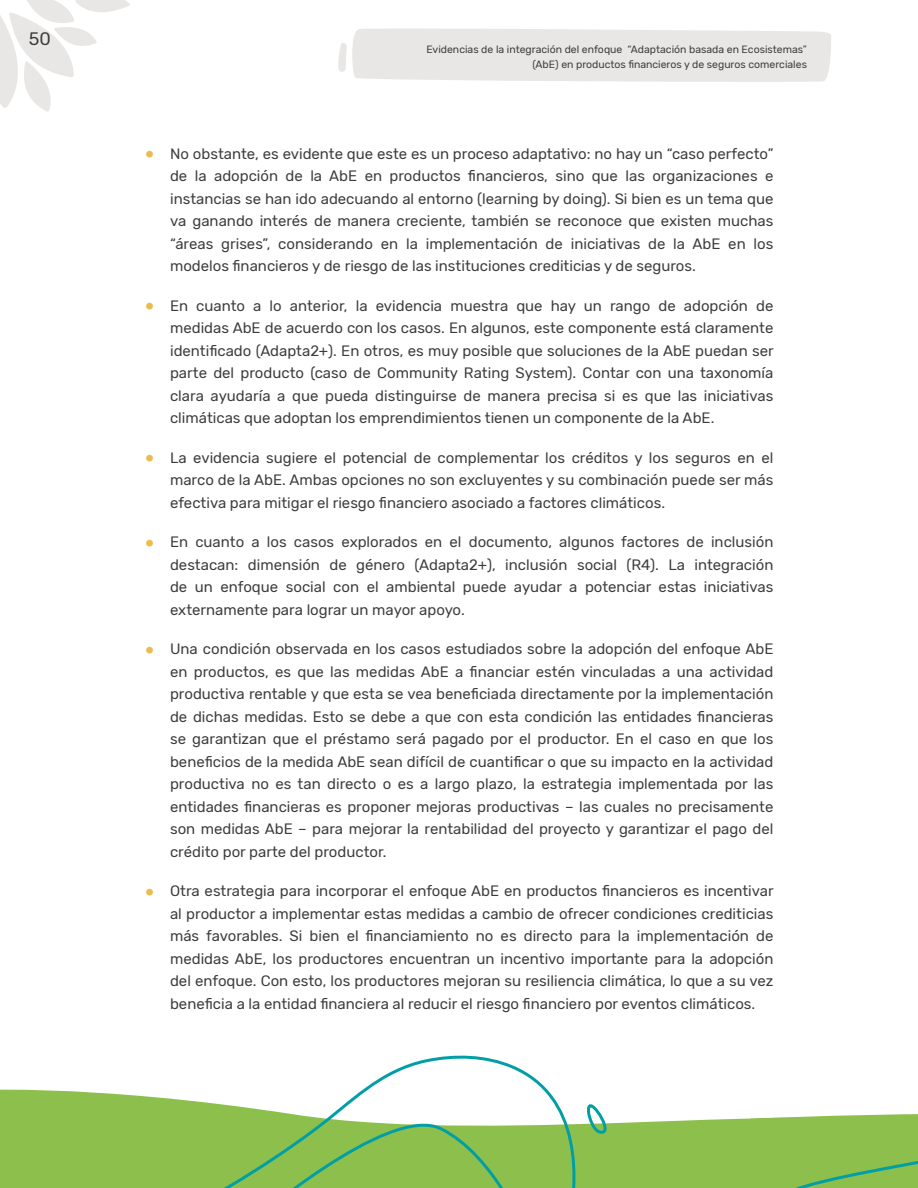
<style>
.page{position:relative;width:918px;height:1188px;background:#fff}
.page>*{position:absolute;margin:0;border:0;box-sizing:border-box;transform-origin:0 0}
.t1{font:18px "Rubik";color:#3c3c3b}
.t2{font:15px/22.5px "Rubik";color:#3c3c3b;text-align:justify}
.t3{font:10.5px/15px "Rubik";color:#3c3c3b;text-align:right}
.s1{font-weight:700;font-size:27px;color:#eebc4c}
</style>
<div class="page">
<svg style="left:0;top:1089px;width:750px;height:99px;fill:#8dbf4c"></svg>
<svg style="left:140px;top:1055px;width:444px;height:133px"></svg>
<svg style="left:243px;top:1103px;width:285px;height:85px"></svg>
<svg style="left:585px;top:1089px;width:31px;height:46px"></svg>
<svg style="left:750px;top:1114px;width:168px;height:74px;background:#8cbf53"></svg>
<svg style="left:0;top:0;width:130px;height:112px"></svg>
<svg style="left:338px;top:28px;width:493px;height:54px;background:#e9e8e7"></svg>
<p class="t1" style="left:29px;top:29px;width:24px">50</p>
<p class="t3" style="left:426px;top:42px;width:382px">Evidencias de la integración del enfoque “Adaptación basada en Ecosistemas” (AbE) en productos financieros y de seguros comerciales</p>
<p class="t2" style="left:170px;top:143px;width:605px;text-indent:-26px"><span class="s1">•</span> No obstante, es evidente que este es un proceso adaptativo: no hay un “caso perfecto” de la adopción de la AbE en productos financieros, sino que las organizaciones e instancias se han ido adecuando al entorno (learning by doing). Si bien es un tema que va ganando interés de manera creciente, también se reconoce que existen muchas “áreas grises”, considerando en la implementación de iniciativas de la AbE en los modelos financieros y de riesgo de las instituciones crediticias y de seguros.</p>
<p class="t2" style="left:170px;top:295px;width:605px;text-indent:-26px"><span class="s1">•</span> En cuanto a lo anterior, la evidencia muestra que hay un rango de adopción de medidas AbE de acuerdo con los casos. En algunos, este componente está claramente identificado (Adapta2+). En otros, es muy posible que soluciones de la AbE puedan ser parte del producto (caso de Community Rating System). Contar con una taxonomía clara ayudaría a que pueda distinguirse de manera precisa si es que las iniciativas climáticas que adoptan los emprendimientos tienen un componente de la AbE.</p>
<p class="t2" style="left:170px;top:447px;width:605px;text-indent:-26px"><span class="s1">•</span> La evidencia sugiere el potencial de complementar los créditos y los seguros en el marco de la AbE. Ambas opciones no son excluyentes y su combinación puede ser más efectiva para mitigar el riesgo financiero asociado a factores climáticos.</p>
<p class="t2" style="left:170px;top:531px;width:605px;text-indent:-26px"><span class="s1">•</span> En cuanto a los casos explorados en el documento, algunos factores de inclusión destacan: dimensión de género (Adapta2+), inclusión social (R4). La integración de un enfoque social con el ambiental puede ayudar a potenciar estas iniciativas externamente para lograr un mayor apoyo.</p>
<p class="t2" style="left:170px;top:638px;width:605px;text-indent:-26px"><span class="s1">•</span> Una condición observada en los casos estudiados sobre la adopción del enfoque AbE en productos, es que las medidas AbE a financiar estén vinculadas a una actividad productiva rentable y que esta se vea beneficiada directamente por la implementación de dichas medidas. Esto se debe a que con esta condición las entidades financieras se garantizan que el préstamo será pagado por el productor. En el caso en que los beneficios de la medida AbE sean difícil de cuantificar o que su impacto en la actividad productiva no es tan directo o es a largo plazo, la estrategia implementada por las entidades financieras es proponer mejoras productivas – las cuales no precisamente son medidas AbE – para mejorar la rentabilidad del proyecto y garantizar el pago del crédito por parte del productor.</p>
<p class="t2" style="left:170px;top:880px;width:605px;text-indent:-26px"><span class="s1">•</span> Otra estrategia para incorporar el enfoque AbE en productos financieros es incentivar al productor a implementar estas medidas a cambio de ofrecer condiciones crediticias más favorables. Si bien el financiamiento no es directo para la implementación de medidas AbE, los productores encuentran un incentivo importante para la adopción del enfoque. Con esto, los productores mejoran su resiliencia climática, lo que a su vez beneficia a la entidad financiera al reducir el riesgo financiero por eventos climáticos.</p>
</div>
